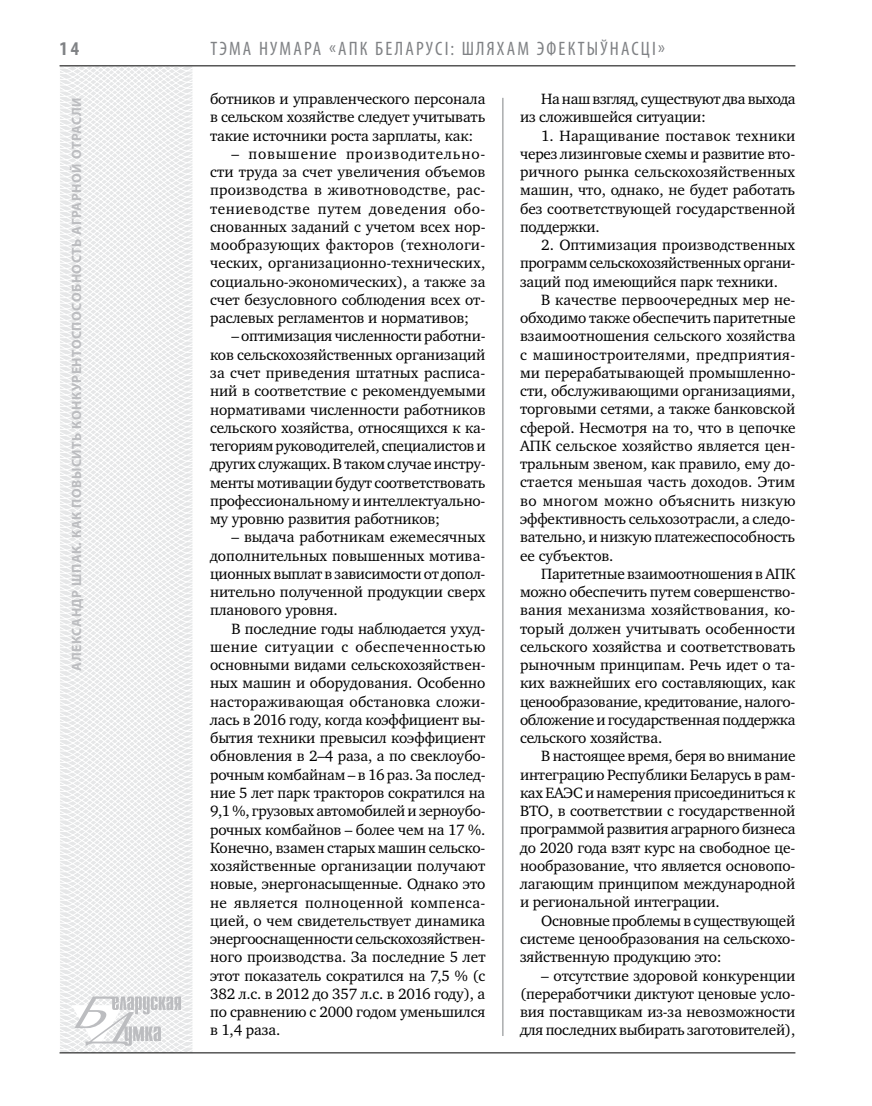
<style>
.page{position:relative;width:872px;height:1106px;background:#fff}
.page>*{position:absolute;margin:0;border:0;box-sizing:border-box;transform-origin:0 0}
.t1{font:condensed 19.5px "Myriad Pro";letter-spacing:.11em;color:#808285}
.t2{font:700 condensed 19.5px "Myriad Pro";color:#808285}
.t3{font:15.3px/18.3px "Charter C";letter-spacing:-.01em;color:#000;text-align:justify}
.t4{font:700 13.5px "Myriad Pro";letter-spacing:.04em;color:#bcbdc0}
</style>
<div class="page">
<svg style="left:59px;top:65px;width:192px;height:989px"></svg>
<hr style="left:502px;top:98px;width:1px;height:938px;background:#808285">
<hr style="left:60px;top:1052px;width:735px;height:1px;background:#000">
<svg style="left:71px;top:996px;width:110px;height:53px"></svg>
<hr style="left:60px;top:65px;width:735px;height:1px;background:#000">
<p class="t2" style="left:60px;top:37px;width:21px">14</p>
<p class="t4" style="left:68px;top:670px;width:575px;rotate:-90deg">Александр ШПАК. Как повысить конкурентоспособность аграрной отрасли</p>
<p class="t1" style="left:210px;top:37px;width:94px">Тэма нумара</p>
<p class="t1" style="left:329px;top:37px;width:87px">«АПК Беларус</p>
<p class="t1" style="left:445px;top:37px;width:222px">і: шляхам эфектыўнасці»</p>
<p class="t3" style="left:210px;top:90px;width:277px">ботников и управленческого персонала в сельском хозяйстве следует учитывать такие источники роста зарплаты, как:</p>
<p class="t3" style="left:210px;top:145px;width:277px;text-indent:21px">– повышение производительно&shy;сти труда за счет увеличения объемов производства в животноводстве, рас&shy;тениеводстве путем доведения обо&shy;снованных заданий с учетом всех нор&shy;мообразующих факторов (технологи&shy;ческих, организационно-технических, социально-экономических), а также за счет безусловного соблюдения всех от&shy;раслевых регламентов и нормативов;</p>
<p class="t3" style="left:210px;top:327px;width:277px;text-indent:21px">– оптимизация численности работни&shy;ков сельскохозяйственных организаций за счет приведения штатных расписа&shy;ний в соответствие с рекомендуемыми нормативами численности работников сельского хозяйства, относящихся к ка&shy;тегориям руководителей, специалистов и других служащих. В таком случае инстру&shy;менты мотивации будут соответствовать профессиональному и интеллектуально&shy;му уровню развития работников;</p>
<p class="t3" style="left:210px;top:528px;width:277px;text-indent:21px">– выдача работникам ежемесячных дополнительных повышенных мотива&shy;ционных выплат в зависимости от допол&shy;нительно полученной продукции сверх планового уровня.</p>
<p class="t3" style="left:210px;top:619px;width:277px;text-indent:21px">В последние годы наблюдается ухуд&shy;шение ситуации с обеспеченностью основными видами сельскохозяйствен&shy;ных машин и оборудования. Особенно настораживающая обстановка сложи&shy;лась в 2016 году, когда коэффициент вы&shy;бытия техники превысил коэффициент обновления в 2–4 раза, а по свеклоубо&shy;рочным комбайнам – в 16 раз. За послед&shy;ние 5 лет парк тракторов сократился на 9,1 %, грузовых автомобилей и зерноубо&shy;рочных комбайнов – более чем на 17 %.<br>Конечно, взамен старых машин сельско&shy;хозяйственные организации получают новые, энергонасыщенные. Однако это не является полноценной компенса&shy;цией, о чем свидетельствует динамика энергооснащенности сельскохозяйствен&shy;ного производства. За последние 5 лет этот показатель сократился на 7,5 % (с 382 л.с. в 2012 до 357 л.с. в 2016 году), а по сравнению с 2000 годом уменьшился в 1,4 раза.</p>
<p class="t3" style="left:520px;top:90px;width:277px;text-indent:21px">На наш взгляд, существуют два выхода из сложившейся ситуации:</p>
<p class="t3" style="left:520px;top:126px;width:277px;text-indent:21px">1. Наращивание поставок техники через лизинговые схемы и развитие вто&shy;ричного рынка сельскохозяйственных машин, что, однако, не будет работать без соответствующей государственной поддержки.</p>
<p class="t3" style="left:520px;top:236px;width:277px;text-indent:21px">2. Оптимизация производственных программ сельскохозяйственных органи&shy;заций под имеющийся парк техники.</p>
<p class="t3" style="left:520px;top:291px;width:277px;text-indent:21px">В качестве первоочередных мер не&shy;обходимо также обеспечить паритетные взаимоотношения сельского хозяйства с машиностроителями, предприятия&shy;ми перерабатывающей промышленно&shy;сти, обслуживающими организациями, торговыми сетями, а также банковской сферой. Несмотря на то, что в цепочке АПК сельское хозяйство является цен&shy;тральным звеном, как правило, ему до&shy;стается меньшая часть доходов. Этим во многом можно объяснить низкую эффективность сельхозотрасли, а следо&shy;вательно, и низкую платежеспособность ее субъектов.</p>
<p class="t3" style="left:520px;top:564px;width:277px;text-indent:21px">Паритетные взаимоотношения в АПК можно обеспечить путем совершенство&shy;вания механизма хозяйствования, ко&shy;торый должен учитывать особенности сельского хозяйства и соответствовать рыночным принципам. Речь идет о та&shy;ких важнейших его составляющих, как ценообразование, кредитование, налого&shy;обложение и государственная поддержка сельского хозяйства.</p>
<p class="t3" style="left:520px;top:747px;width:277px;text-indent:21px">В настоящее время, беря во внимание интеграцию Республики Беларусь в рам&shy;ках ЕАЭС и намерения присоединиться к ВТО, в соответствии с государственной программой развития аграрного бизнеса до 2020 года взят курс на свободное це&shy;нообразование, что является основопо&shy;лагающим принципом международной и региональной интеграции.</p>
<p class="t3" style="left:520px;top:911px;width:277px;text-indent:21px">Основные проблемы в существующей системе ценообразования на сельскохо&shy;зяйственную продукцию это:</p>
<p class="t3" style="left:520px;top:966px;width:277px;text-indent:21px">– отсутствие здоровой конкуренции (переработчики диктуют ценовые усло&shy;вия поставщикам из-за невозможности для последних выбирать заготовителей),</p>
</div>
